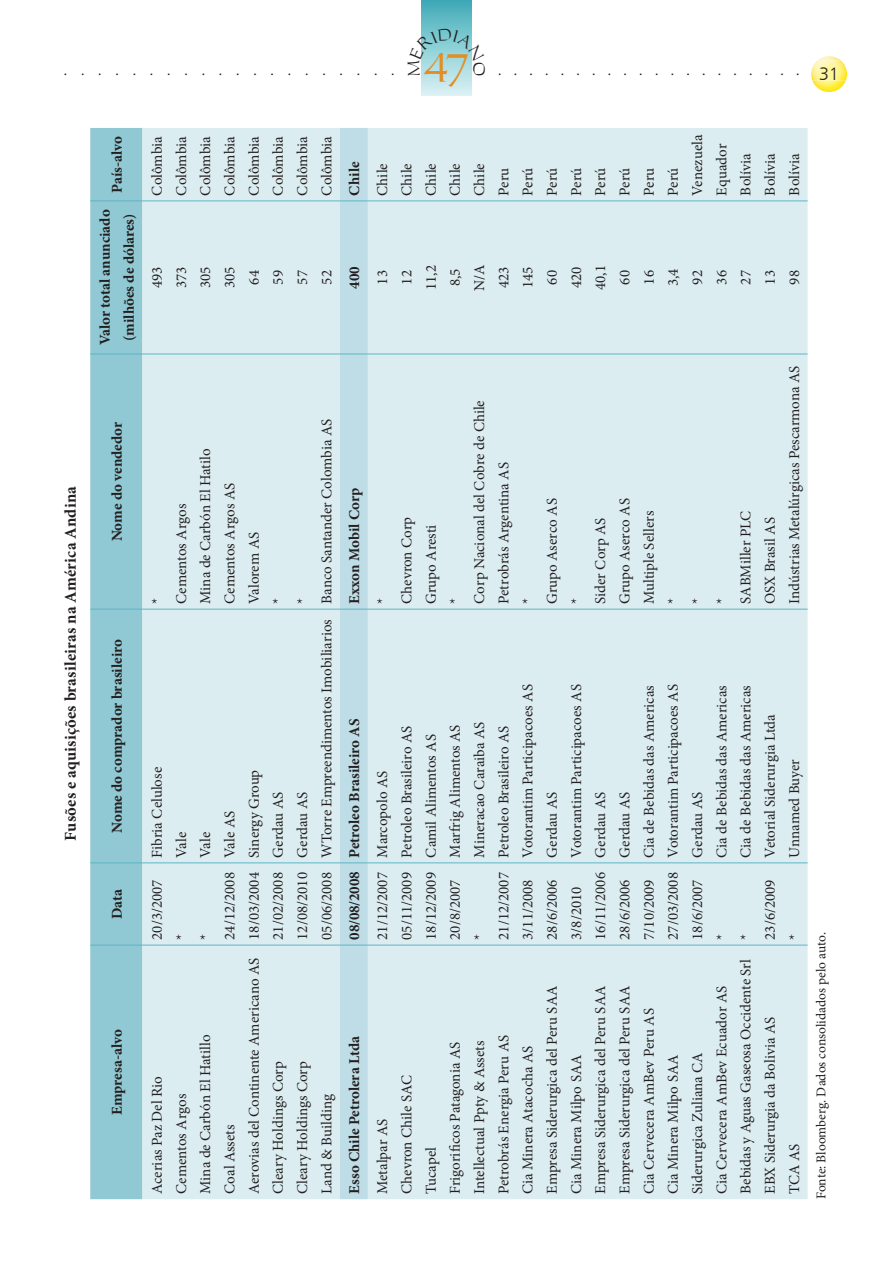
<style>
.page{position:relative;width:893px;height:1263px;background:#fff}
.page>*{position:absolute;margin:0;border:0;box-sizing:border-box;transform-origin:0 0}
.t1{font:36.9px "Carleton Normal";color:#e28e25}
.t2{font:18px "Humanist 777 BT Light B";color:#231f20}
.t3{font:700 16.5px "Minion Pro";letter-spacing:.01em;color:#231f20}
.t4{font:15px/24.3px "Minion Pro";color:#231f20}
.t5{font:700 15px/24.3px "Minion Pro";color:#231f20}
.t6{font:13.5px "Minion Pro";color:#231f20}
</style>
<div class="page">
<svg style="left:422px;top:0;width:49px;height:96px;background:#87cad3"></svg>
<img style="left:818px;top:56px;width:22px;height:4px">
<img style="left:811px;top:60px;width:36px;height:32px">
<svg style="left:90px;top:128px;width:52px;height:1071px;background:#97cbd5"></svg>
<div style="left:142px;top:128px;width:666px;height:1071px;background:#dcedf1"></div>
<hr style="left:90px;top:945px;width:52px;height:1px;background:#5fb5c5">
<hr style="left:90px;top:862px;width:52px;height:1px;background:#5fb5c5">
<hr style="left:90px;top:609px;width:52px;height:1px;background:#5fb5c5">
<hr style="left:90px;top:354px;width:52px;height:1px;background:#5fb5c5">
<hr style="left:90px;top:201px;width:52px;height:1px;background:#5fb5c5">
<hr style="left:142px;top:945px;width:198px;height:1px;background:#5fb5c5">
<hr style="left:142px;top:862px;width:198px;height:1px;background:#5fb5c5">
<hr style="left:142px;top:609px;width:198px;height:1px;background:#5fb5c5">
<hr style="left:142px;top:354px;width:198px;height:1px;background:#5fb5c5">
<hr style="left:142px;top:201px;width:198px;height:1px;background:#5fb5c5">
<div style="left:340px;top:128px;width:28px;height:1071px;background:#bedde6"></div>
<hr style="left:368px;top:945px;width:440px;height:1px;background:#5fb5c5">
<hr style="left:368px;top:862px;width:440px;height:1px;background:#5fb5c5">
<hr style="left:368px;top:609px;width:440px;height:1px;background:#5fb5c5">
<hr style="left:368px;top:354px;width:440px;height:1px;background:#5fb5c5">
<hr style="left:368px;top:201px;width:440px;height:1px;background:#5fb5c5">
<svg style="left:449px;top:1145px;width:11px;height:7px"></svg>
<svg style="left:421px;top:28px;width:51px;height:48px;background:#94d4da"></svg>
<p class="t4" style="left:64px;top:59px;width:332px">....................</p>
<h1 class="t1" style="left:423px;top:46px;width:48px">47</h1>
<p class="t4" style="left:498px;top:59px;width:303px">....................</p>
<p class="t2" style="left:819px;top:62px;width:22px">31</p>
<p class="t3" style="left:59px;top:840px;width:356px;rotate:-90deg">Fusões e aquisições brasileiras na América Andina</p>
<p class="t5" style="left:105px;top:193px;width:58px;rotate:-90deg">País-alvo</p>
<p class="t5" style="left:93px;top:345px;width:137px;rotate:-90deg">Valor total anunciado (milhões de dólares)</p>
<p class="t5" style="left:105px;top:541px;width:121px;rotate:-90deg">Nome do vendedor</p>
<p class="t5" style="left:105px;top:833px;width:195px;rotate:-90deg">Nome do comprador brasileiro</p>
<p class="t5" style="left:105px;top:919px;width:32px;rotate:-90deg">Data</p>
<p class="t5" style="left:105px;top:1115px;width:87px;rotate:-90deg">Empresa-alvo</p>
<p class="t4" style="left:145px;top:196px;width:61px;text-align:justify;rotate:-90deg">Colômbia Colômbia Colômbia Colômbia Colômbia Colômbia Colômbia Colômbia</p>
<p class="t5" style="left:342px;top:196px;width:35px;rotate:-90deg">Chile</p>
<p class="t4" style="left:370px;top:196px;width:63px;rotate:-90deg">Chile<br>Chile<br>Chile<br>Chile<br>Chile<br>Peru<br>Perú<br>Perú<br>Perú<br>Perú<br>Perú<br>Peru<br>Perú<br>Venezuela<br>Equador<br>Bolívia<br>Bolívia<br>Bolívia</p>
<p class="t4" style="left:145px;top:288px;width:23px;rotate:-90deg">493<br>373<br>305<br>305<br>64<br>59<br>57<br>52</p>
<p class="t5" style="left:342px;top:289px;width:24px;rotate:-90deg">400</p>
<p class="t4" style="left:370px;top:291px;width:28px;text-align:center;rotate:-90deg">13<br>12<br>11,2<br>8,5<br>N/A<br>423<br>145<br>60<br>420<br>40,1<br>60<br>16<br>3,4<br>92<br>36<br>27<br>13<br>98</p>
<p class="t4" style="left:145px;top:604px;width:187px;rotate:-90deg">*<br>Cementos Argos<br>Mina de Carbón El Hatilo<br>Cementos Argos AS<br>Valorem AS<br>*<br>*<br>Banco Santander Colombia AS</p>
<p class="t4" style="left:145px;top:857px;width:240px;rotate:-90deg">Fibria Celulose<br>Vale<br>Vale<br>Vale AS<br>Sinergy Group<br>Gerdau AS<br>Gerdau AS<br>WTorre Empreendimentos Imobiliarios</p>
<p class="t4" style="left:145px;top:940px;width:69px;rotate:-90deg">20/3/2007 *<br>*<br>24/12/2008<br>18/03/2004<br>21/02/2008<br>12/08/2010<br>05/06/2008</p>
<p class="t4" style="left:145px;top:1194px;width:238px;rotate:-90deg">Acerias Paz Del Rio<br>Cementos Argos<br>Mina de Carbón El Hatillo<br>Coal Assets<br>Aerovias del Continente Americano AS<br>Cleary Holdings Corp<br>Cleary Holdings Corp<br>Land &amp; Building</p>
<p class="t5" style="left:342px;top:604px;width:118px;rotate:-90deg">Exxon Mobil Corp</p>
<p class="t5" style="left:342px;top:940px;width:223px;rotate:-90deg">08/08/2008 Petroleo Brasileiro AS</p>
<p class="t5" style="left:342px;top:1194px;width:160px;rotate:-90deg">Esso Chile Petrolera Ltda</p>
<p class="t4" style="left:370px;top:604px;width:240px;rotate:-90deg">*<br>Chevron Corp<br>Grupo Aresti<br>*<br>Corp Nacional del Cobre de Chile<br>Petrobrás Argentina AS<br>*<br>Grupo Aserco AS<br>*<br>Sider Corp AS<br>Grupo Aserco AS<br>Multiple Sellers<br>*<br>*<br>*<br>SABMiller PLC<br>OSX Brasil AS<br>Indústrias Metalúrgicas Pescarmona AS</p>
<p class="t4" style="left:370px;top:857px;width:175px;rotate:-90deg">Marcopolo AS<br>Petroleo Brasileiro AS<br>Camil Alimentos AS<br>Marfrig Alimentos AS<br>Mineracao Caraiba AS<br>Petroleo Brasileiro AS<br>Votorantim Participacoes AS<br>Gerdau AS<br>Votorantim Participacoes AS<br>Gerdau AS<br>Gerdau AS<br>Cia de Bebidas das Americas<br>Votorantim Participacoes AS<br>Gerdau AS<br>Cia de Bebidas das Americas<br>Cia de Bebidas das Americas<br>Vetorial Siderurgia Ltda<br>Unnamed Buyer</p>
<p class="t4" style="left:370px;top:940px;width:69px;rotate:-90deg">21/12/2007<br>05/11/2009<br>18/12/2009<br>20/8/2007 *<br>21/12/2007<br>3/11/2008<br>28/6/2006<br>3/8/2010<br>16/11/2006<br>28/6/2006<br>7/10/2009<br>27/03/2008<br>18/6/2007 *<br>*<br>23/6/2009 *</p>
<p class="t4" style="left:370px;top:1194px;width:236px;rotate:-90deg">Metalpar AS<br>Chevron Chile SAC<br>Tucapel<br>Frigori cos Patagonia AS<br>Intellectual Ppty &amp; Assets<br>Petrobrás Energia Peru AS<br>Cia Minera Atacocha AS<br>Empresa Siderurgica del Peru SAA<br>Cia Minera Milpo SAA<br>Empresa Siderurgica del Peru SAA<br>Empresa Siderurgica del Peru SAA<br>Cia Cervecera AmBev Peru AS<br>Cia Minera Milpo SAA<br>Siderurgica Zuliana CA<br>Cia Cervecera AmBev Ecuador AS<br>Bebidas y Aguas Gaseosa Occidente Srl<br>EBX Siderurgia da Bolivia AS<br>TCA AS</p>
<p class="t6" style="left:812px;top:1199px;width:268px;rotate:-90deg">Fonte: Bloomberg. Dados consolidados pelo auto.</p>
</div>
